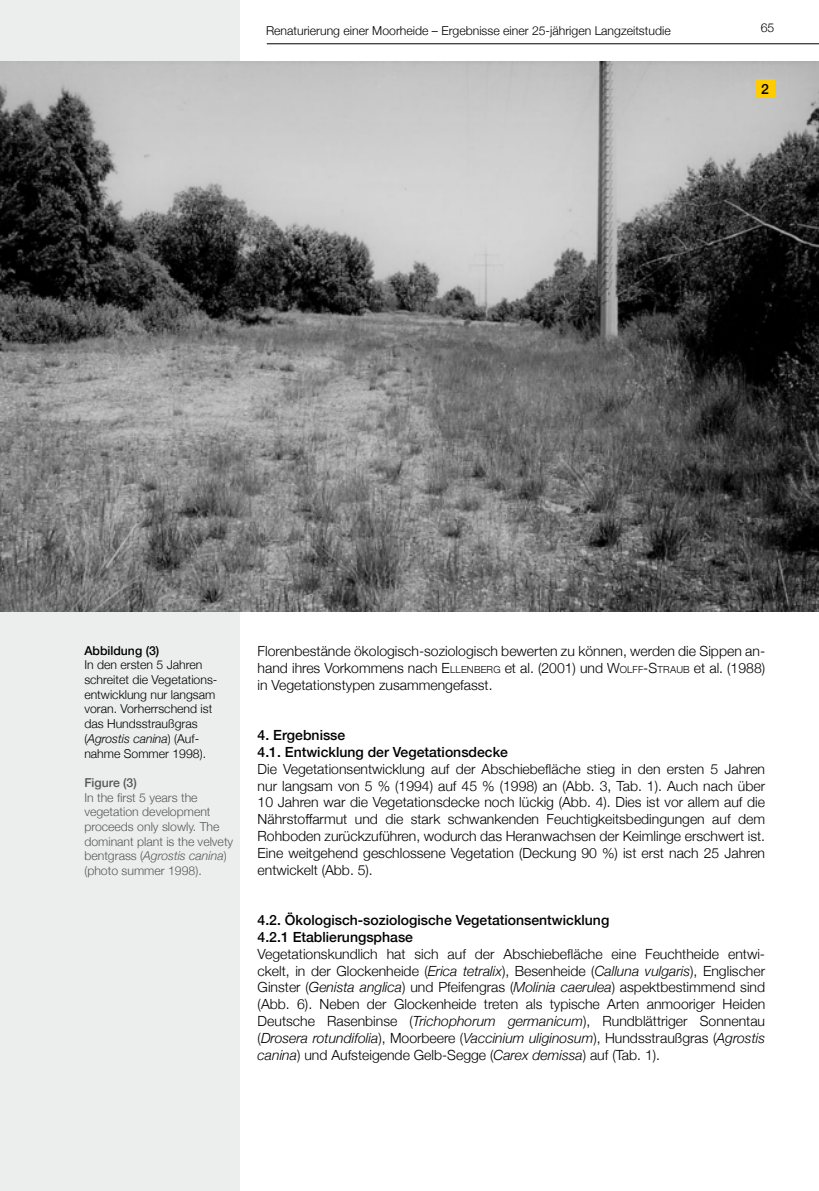
<style>
.page{position:relative;width:819px;height:1191px;background:#fff}
.page>*{position:absolute;margin:0;border:0;box-sizing:border-box;transform-origin:0 0}
.t1{font:300 14px/16.8px "Helvetica Neue";color:#000;text-align:justify}
.t2{font:500 14px/16.8px "Helvetica Neue";color:#000}
.t3{font:300 12.25px/14.7px "Helvetica Neue";color:#000}
.t4{font:300 12.25px/14.7px "Helvetica Neue";color:#58585a}
.t5{font:500 12.25px "Helvetica Neue";color:#000}
.t6{font:500 12.25px "Helvetica Neue";color:#58585a}
.s1{font-style:italic}
.s2{font-style:inherit}
.s3{font-size:9.8px}
</style>
<div class="page">
<hr style="left:267px;top:43px;width:552px;height:1px;background:#000">
<div style="left:0;top:0;width:240px;height:1191px;background:#eceded"></div>
<img style="left:0;top:62px;width:819px;height:549px">
<div style="left:756px;top:79px;width:18px;height:19px;background:#fecc00"></div>
<p class="t3" style="left:266px;top:22px;width:406px">Renaturierung einer Moorheide – Ergebnisse einer 25-jährigen Langzeitstudie</p>
<p class="t3" style="left:760px;top:19px;width:15px">65</p>
<p class="t2" style="left:761px;top:79px;width:9px">2</p>
<p class="t5" style="left:84px;top:640px;width:76px">Abbildung (3)</p>
<p class="t3" style="left:84px;top:656px;width:134px">In den ersten 5 Jahren schreitet die Vegetations&shy;entwicklung nur langsam voran. Vorherrschend ist das Hundsstraußgras (<span class="s1">Agrostis canina</span>) (Auf&shy;nahme Sommer 1998).</p>
<p class="t6" style="left:84px;top:772px;width:54px">Figure (3)</p>
<p class="t4" style="left:84px;top:789px;width:150px">In the first 5 years the vegetation development proceeds only slowly. The dominant plant is the velvety bentgrass (<span class="s1">Agrostis canina</span>) (photo summer 1998).</p>
<p class="t1" style="left:257px;top:642px;width:509px">Florenbestände ökologisch-soziologisch bewerten zu können, werden die Sippen an&shy;hand ihres Vorkommens nach <span class="s2">E</span><span class="s3">LLENBERG</span> et al. (2001) und <span class="s2">W</span><span class="s3">OLFF</span><span class="s2">-S</span><span class="s3">TRAUB</span> et al. (1988) in Vegetationstypen zusammengefasst.</p>
<p class="t2" style="left:257px;top:725px;width:252px">4. Ergebnisse<br>4.1. Entwicklung der Vegetationsdecke</p>
<p class="t1" style="left:257px;top:759px;width:509px">Die Vegetationsentwicklung auf der Abschiebefläche stieg in den ersten 5 Jahren nur langsam von 5 % (1994) auf 45 % (1998) an (Abb. 3, Tab. 1). Auch nach über 10 Jahren war die Vegetationsdecke noch lückig (Abb. 4). Dies ist vor allem auf die Nährstoffarmut und die stark schwankenden Feuchtigkeitsbedingungen auf dem Rohboden zurückzuführen, wodurch das Heranwachsen der Keimlinge erschwert ist.<br>Eine weitgehend geschlossene Vegetation (Deckung 90 %) ist erst nach 25 Jahren entwickelt (Abb. 5).</p>
<p class="t2" style="left:257px;top:910px;width:353px">4.2. Ökologisch-soziologische Vegetationsentwicklung<br>4.2.1 Etablierungsphase</p>
<p class="t1" style="left:257px;top:944px;width:509px">Vegetationskundlich hat sich auf der Abschiebefläche eine Feuchtheide entwi&shy;ckelt, in der Glockenheide (<span class="s1">Erica tetralix</span>), Besenheide (<span class="s1">Calluna vulgaris</span>), Englischer Ginster (<span class="s1">Genista anglica</span>) und Pfeifengras (<span class="s1">Molinia caerulea</span>) aspektbestimmend sind (Abb. 6). Neben der Glockenheide treten als typische Arten anmooriger Heiden Deutsche Rasenbinse (<span class="s1">Trichophorum germanicum</span>), Rundblättriger Sonnentau (<span class="s1">Drosera rotundifolia</span>), Moorbeere (<span class="s1">Vaccinium uliginosum</span>), Hundsstraußgras (<span class="s1">Agrostis canina</span>) und Aufsteigende Gelb-Segge (<span class="s1">Carex demissa</span>) auf (Tab. 1).</p>
</div>
